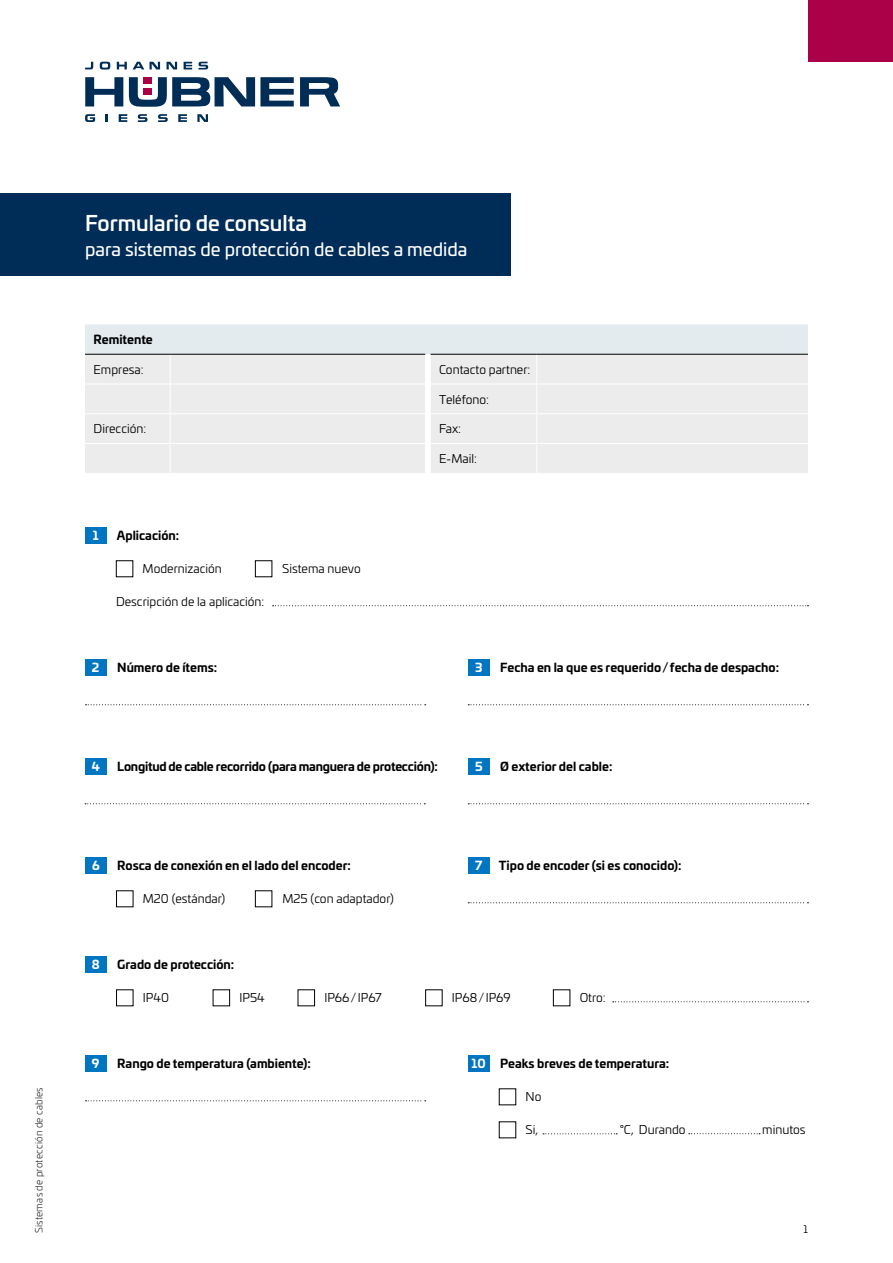
<style>
.page{position:relative;width:893px;height:1263px;background:#fff}
.page>*{position:absolute;margin:0;border:0;box-sizing:border-box;transform-origin:0 0}
.t1{font:500 21px "Univia Pro";color:#fff}
.t2{font:18px "Univia Pro";color:#fff}
.t3{font:700 12px "Univia Pro";color:#000}
.t4{font:12px "Univia Pro";color:#000}
.t5{font:700 12px "Univia Pro";letter-spacing:-.02em;color:#000}
.t6{font:700 12px "Univia Pro";color:#fff}
.t7{font:10.5px "Univia Pro";color:#000}
.t8{font:300 9.75px "Univia Pro";letter-spacing:.025em;color:#000}
</style>
<div class="page">
<svg style="left:85px;top:77px;width:38px;height:29px"></svg>
<svg style="left:300px;top:77px;width:40px;height:29px"></svg>
<svg style="left:129px;top:77px;width:165px;height:30px"></svg>
<svg style="left:100px;top:62px;width:10px;height:8px"></svg>
<svg style="left:117px;top:62px;width:10px;height:7px"></svg>
<svg style="left:133px;top:62px;width:27px;height:7px"></svg>
<svg style="left:167px;top:62px;width:10px;height:7px"></svg>
<svg style="left:184px;top:62px;width:8px;height:7px"></svg>
<svg style="left:199px;top:62px;width:9px;height:8px"></svg>
<svg style="left:85px;top:62px;width:8px;height:7px"></svg>
<div style="left:143px;top:77px;width:9px;height:7px;background:#aa0047"></div>
<div style="left:143px;top:88px;width:9px;height:7px;background:#aa0047"></div>
<svg style="left:158px;top:114px;width:10px;height:8px"></svg>
<svg style="left:138px;top:114px;width:9px;height:8px"></svg>
<svg style="left:119px;top:114px;width:8px;height:8px"></svg>
<svg style="left:178px;top:114px;width:9px;height:8px"></svg>
<svg style="left:197px;top:114px;width:11px;height:8px"></svg>
<svg style="left:106px;top:114px;width:2px;height:8px"></svg>
<svg style="left:85px;top:114px;width:10px;height:8px"></svg>
<div style="left:808px;top:0;width:85px;height:62px;background:#aa0148"></div>
<div style="left:0;top:193px;width:510px;height:83px;background:#002c58"></div>
<div style="left:85px;top:324px;width:723px;height:149px;background:#ececec"></div>
<hr style="left:85px;top:354px;width:85px;height:1px;background:#000">
<hr style="left:170px;top:354px;width:255px;height:1px;background:#000">
<hr style="left:431px;top:354px;width:106px;height:1px;background:#000">
<hr style="left:537px;top:354px;width:271px;height:1px;background:#000">
<div style="left:85px;top:527px;width:21px;height:16px;background:#0076c3"></div>
<div style="left:85px;top:857px;width:22px;height:17px;background:#0076c3"></div>
<div style="left:468px;top:1055px;width:21px;height:16px;background:#0076c3"></div>
<div style="left:85px;top:956px;width:22px;height:17px;background:#0076c3"></div>
<div style="left:116px;top:560px;width:17px;height:17px;border:1px solid #000"></div>
<div style="left:255px;top:560px;width:17px;height:17px;border:1px solid #000"></div>
<svg style="left:273px;top:605px;width:535px;height:1px"></svg>
<div style="left:468px;top:659px;width:21px;height:17px;background:#0076c3"></div>
<div style="left:85px;top:659px;width:21px;height:16px;background:#0076c3"></div>
<div style="left:85px;top:758px;width:22px;height:17px;background:#0076c3"></div>
<div style="left:85px;top:1055px;width:21px;height:16px;background:#0076c3"></div>
<div style="left:468px;top:758px;width:21px;height:17px;background:#0076c3"></div>
<div style="left:468px;top:857px;width:21px;height:17px;background:#0076c3"></div>
<svg style="left:468px;top:704px;width:340px;height:1px"></svg>
<svg style="left:85px;top:704px;width:341px;height:1px"></svg>
<svg style="left:85px;top:803px;width:340px;height:1px"></svg>
<svg style="left:85px;top:1100px;width:341px;height:1px"></svg>
<svg style="left:468px;top:803px;width:340px;height:1px"></svg>
<svg style="left:468px;top:902px;width:340px;height:1px"></svg>
<svg style="left:613px;top:1001px;width:195px;height:1px"></svg>
<svg style="left:543px;top:1133px;width:74px;height:1px"></svg>
<svg style="left:689px;top:1133px;width:71px;height:1px"></svg>
<p class="t8" style="left:32px;top:1233px;width:148px;rotate:-90deg">Sistemas de protección de cables</p>
<h1 class="t1" style="left:85px;top:207px;width:223px">Formulario de consulta</h1>
<h2 class="t2" style="left:85px;top:235px;width:384px">para sistemas de protección de cables a medida</h2>
<p class="t3" style="left:94px;top:330px;width:61px">Remitente</p>
<p class="t4" style="left:94px;top:361px;width:52px">Empresa:</p>
<p class="t4" style="left:439px;top:361px;width:93px">Contacto partner:</p>
<p class="t4" style="left:439px;top:391px;width:51px">Teléfono:</p>
<p class="t4" style="left:94px;top:420px;width:54px">Dirección:</p>
<p class="t4" style="left:439px;top:420px;width:23px">Fax:</p>
<p class="t4" style="left:439px;top:450px;width:39px">E-Mail:</p>
<p class="t6" style="left:93px;top:526px;width:7px">1</p>
<p class="t3" style="left:117px;top:526px;width:64px">Aplicación:</p>
<p class="t4" style="left:143px;top:560px;width:81px">Modernización</p>
<p class="t4" style="left:116px;top:593px;width:150px">Descripción de la aplicación:</p>
<p class="t4" style="left:282px;top:560px;width:80px">Sistema nuevo</p>
<p class="t3" style="left:117px;top:658px;width:101px">Número de ítems:</p>
<p class="t3" style="left:500px;top:658px;width:280px">Fecha en la que es requerido/fecha de despacho:</p>
<p class="t6" style="left:92px;top:658px;width:9px">2</p>
<p class="t6" style="left:475px;top:658px;width:9px">3</p>
<p class="t6" style="left:92px;top:757px;width:10px">4</p>
<p class="t5" style="left:117px;top:757px;width:322px">Longitud de cable recorrido (para manguera de protección):</p>
<p class="t6" style="left:475px;top:757px;width:9px">5</p>
<p class="t3" style="left:500px;top:757px;width:114px">Ø exterior del cable:</p>
<p class="t6" style="left:92px;top:856px;width:9px">6</p>
<p class="t3" style="left:117px;top:856px;width:235px">Rosca de conexión en el lado del encoder:</p>
<p class="t4" style="left:143px;top:890px;width:84px">M20 (estándar)</p>
<p class="t4" style="left:282px;top:890px;width:113px">M25 (con adaptador)</p>
<p class="t6" style="left:475px;top:856px;width:9px">7</p>
<p class="t3" style="left:499px;top:856px;width:184px">Tipo de encoder (si es conocido):</p>
<p class="t6" style="left:92px;top:955px;width:9px">8</p>
<p class="t3" style="left:117px;top:955px;width:118px">Grado de protección:</p>
<p class="t4" style="left:143px;top:989px;width:28px">IP40</p>
<p class="t4" style="left:239px;top:989px;width:27px">IP54</p>
<p class="t4" style="left:324px;top:989px;width:59px">IP66/ IP67</p>
<p class="t4" style="left:452px;top:989px;width:60px">IP68/ IP69</p>
<p class="t4" style="left:580px;top:989px;width:28px">Otro:</p>
<p class="t6" style="left:92px;top:1054px;width:9px">9</p>
<p class="t3" style="left:117px;top:1054px;width:195px">Rango de temperatura (ambiente):</p>
<p class="t6" style="left:472px;top:1054px;width:16px">10</p>
<p class="t3" style="left:500px;top:1054px;width:171px">Peaks breves de temperatura:</p>
<p class="t4" style="left:526px;top:1088px;width:17px">No</p>
<p class="t4" style="left:526px;top:1121px;width:14px">Si,</p>
<p class="t4" style="left:620px;top:1121px;width:67px">°C, Durando</p>
<p class="t4" style="left:762px;top:1121px;width:45px">minutos</p>
<p class="t7" style="left:803px;top:1222px;width:6px">1</p>
</div>
